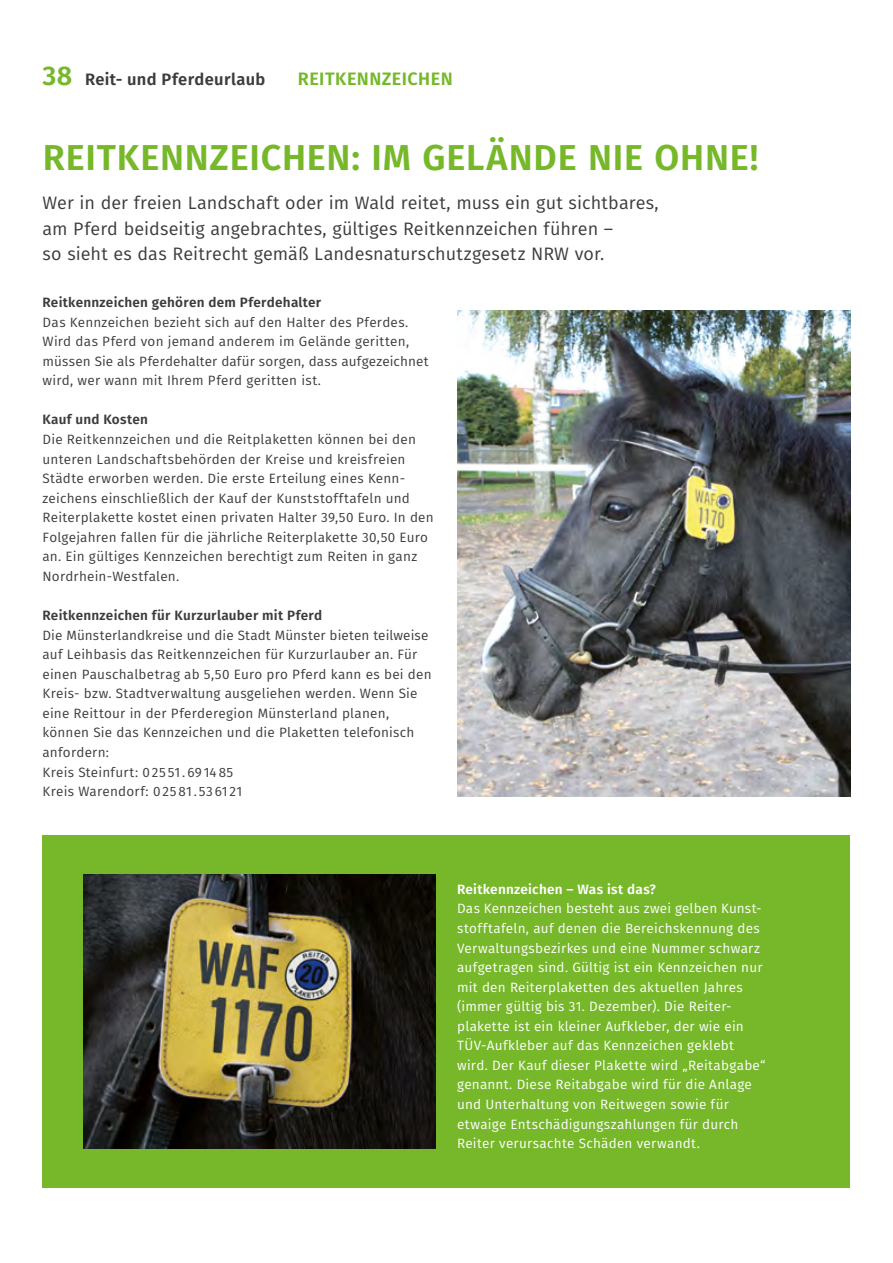
<style>
.page{position:relative;width:893px;height:1263px;background:#fff}
.page>*{position:absolute;margin:0;border:0;box-sizing:border-box;transform-origin:0 0}
.Head_Green_Versal_24{font:600 36px "Fira Sans";letter-spacing:.02em;color:#76b82a}
.Einführungstext{font:18px/25.5px "Fira Sans";letter-spacing:.005em;color:#3c3c3b}
.t1{font:600 18px "Fira Sans";color:#76b82a}
.t2{font:600 16.5px "Fira Sans";letter-spacing:.02em;color:#3c3c3b}
.body_Fira{font:13.5px/19.5px "Fira Sans";letter-spacing:.015em;color:#3c3c3b}
.body_Fira-2{font:13.5px/19.5px "Fira Sans";letter-spacing:.015em;color:#fff}
.body_Fira-3{font:600 13.5px "Fira Sans";letter-spacing:.02em;color:#3c3c3b}
.body_Fira-4{font:600 13.5px "Fira Sans";letter-spacing:.02em;color:#fff}
.s1{font-size:27px;color:#76b82a}
</style>
<div class="page">
<img style="left:457px;top:310px;width:393px;height:486px">
<div style="left:43px;top:835px;width:807px;height:352px;background:#76b82a"></div>
<img style="left:84px;top:874px;width:352px;height:274px">
<p class="t2" style="left:43px;top:66px;width:224px"><span class="s1">38</span> Reit- und Pferdeurlaub</p>
<h2 class="t1" style="left:298px;top:64px;width:23px">Reitkennzeichen</h2>
<p class="Head_Green_Versal_24" style="left:43px;top:128px;width:717px">REITKENNZEICHEN: IM GELÄNDE NIE OHNE!</p>
<p class="Einführungstext" style="left:43px;top:190px;width:618px">Wer in der freien Landschaft oder im Wald reitet, muss ein gut sichtbares, am Pferd beidseitig angebrachtes, gültiges Reitkennzeichen führen –<br>so sieht es das Reitrecht gemäß Landesnaturschutzgesetz NRW vor.</p>
<p class="body_Fira-3" style="left:43px;top:291px;width:280px">Reitkennzeichen gehören dem Pferdehalter</p>
<p class="body_Fira" style="left:43px;top:312px;width:387px">Das Kennzeichen bezieht sich auf den Halter des Pferdes.<br>Wird das Pferd von jemand anderem im Gelände geritten, müssen Sie als Pferdehalter dafür sorgen, dass aufgezeichnet wird, wer wann mit Ihrem Pferd geritten ist.</p>
<p class="body_Fira-3" style="left:43px;top:409px;width:107px">Kauf und Kosten</p>
<p class="body_Fira" style="left:43px;top:429px;width:393px">Die Reitkennzeichen und die Reitplaketten können bei den unteren Landschaftsbehörden der Kreise und kreisfreien Städte erworben werden. Die erste Erteilung eines Kenn&shy;zeichens einschließlich der Kauf der Kunststofftafeln und Reiterplakette kostet einen privaten Halter 39,50 Euro. In den Folgejahren fallen für die jährliche Reiterplakette 30,50 Euro an. Ein gültiges Kennzeichen berechtigt zum Reiten in ganz Nordrhein-Westfalen.</p>
<p class="body_Fira-3" style="left:43px;top:604px;width:281px">Reitkennzeichen für Kurzurlauber mit Pferd</p>
<p class="body_Fira" style="left:43px;top:625px;width:391px">Die Münsterlandkreise und die Stadt Münster bieten teilweise auf Leihbasis das Reitkennzeichen für Kurzurlauber an. Für einen Pauschalbetrag ab 5,50 Euro pro Pferd kann es bei den Kreis- bzw. Stadtverwaltung ausgeliehen werden. Wenn Sie eine Reittour in der Pferderegion Münsterland planen, können Sie das Kennzeichen und die Plaketten telefonisch anfordern:</p>
<p class="body_Fira" style="left:43px;top:762px;width:192px">Kreis Steinfurt: 0 25 51 . 69 14 85</p>
<p class="body_Fira" style="left:43px;top:781px;width:201px">Kreis Warendorf: 0 25 81 . 53 61 21</p>
<p class="body_Fira-4" style="left:457px;top:878px;width:200px">Reitkennzeichen – Was ist das?</p>
<p class="body_Fira-2" style="left:457px;top:899px;width:310px">Das Kennzeichen besteht aus zwei gelben Kunst&shy;stofftafeln, auf denen die Bereichskennung des Verwaltungsbezirkes und eine Nummer schwarz aufgetragen sind. Gültig ist ein Kennzeichen nur mit den Reiterplaketten des aktuellen Jahres (immer gültig bis 31. Dezember). Die Reiter&shy;plakette ist ein kleiner Aufkleber, der wie ein TÜV-Aufkleber auf das Kennzeichen geklebt wird. Der Kauf dieser Plakette wird „Reitabgabe“ genannt. Diese Reitabgabe wird für die Anlage und Unterhaltung von Reitwegen sowie für etwaige Entschädigungszahlungen für durch Reiter verursachte Schäden verwandt.</p>
</div>
